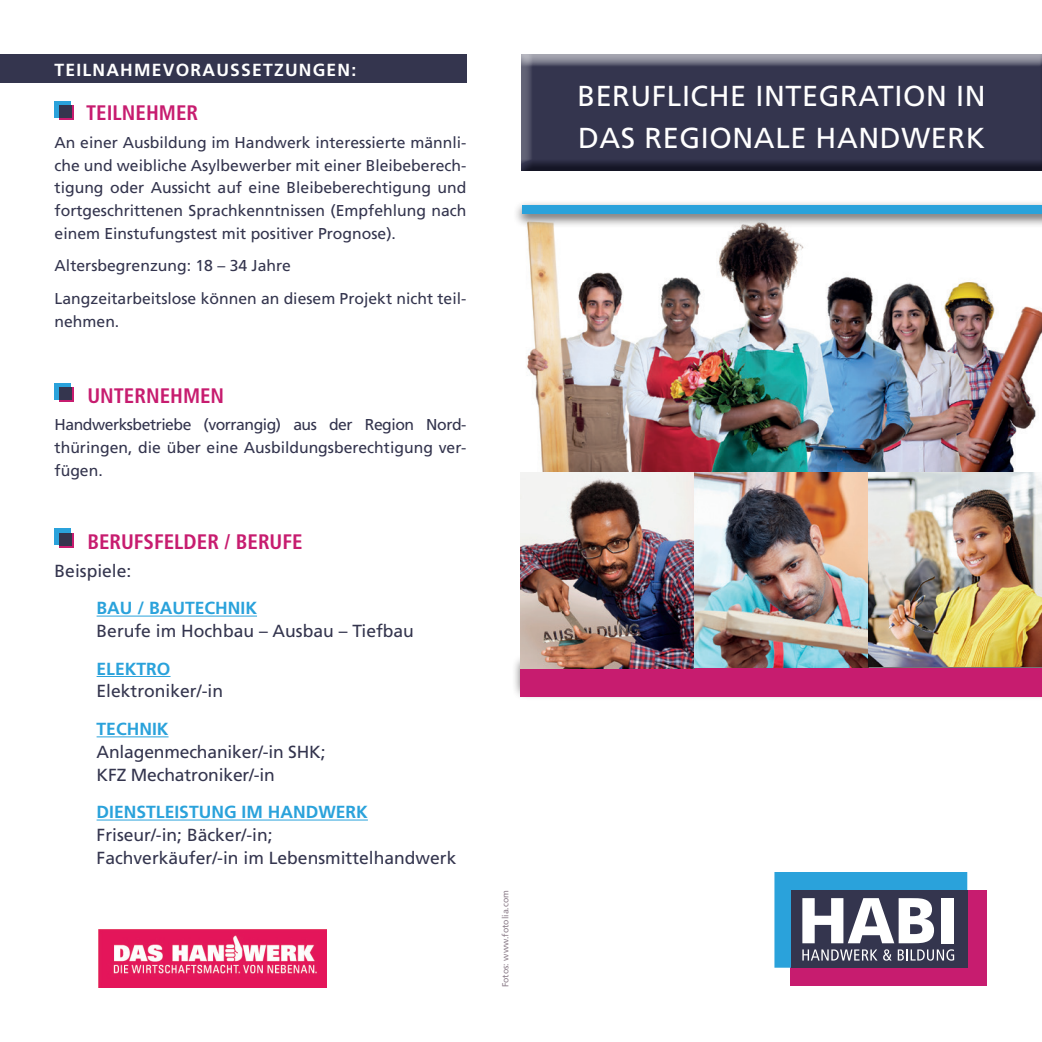
<style>
.page{position:relative;width:1042px;height:1042px;background:#fff}
.page>*{position:absolute;margin:0;border:0;box-sizing:border-box;transform-origin:0 0}
.t1{font:28.88px/42px "Frutiger";letter-spacing:.02em;color:#fff}
.t2{font:700 condensed 21px "Frutiger LT Std";color:#c71c6f}
.t3{font:17.5px/22.8px "Frutiger";color:#34354e}
.t4{font:700 17.5px "Frutiger";color:#2aa2db}
.t5{font:700 17.5px "Frutiger";letter-spacing:.07em;color:#fff}
.t6{font:15.75px/22.8px "Frutiger";color:#34354e;text-align:justify}
.t7{font:8.75px "Frutiger";color:#8e808c}
</style>
<div class="page">
<img style="left:521px;top:228px;width:521px;height:425px">
<div style="left:518px;top:55px;width:524px;height:119px;background:#34354e;opacity:.75"></div>
<img style="left:98px;top:929px;width:228px;height:58px">
<div style="left:791px;top:890px;width:196px;height:96px;background:#c71c6f"></div>
<svg style="left:774px;top:872px;width:193px;height:95px;background:#6786a1"></svg>
<div style="left:0;top:55px;width:466px;height:28px;background:#34354e"></div>
<hr style="left:97px;top:615px;width:160px;height:1px;background:#2aa2db">
<hr style="left:97px;top:676px;width:73px;height:1px;background:#2aa2db">
<hr style="left:97px;top:736px;width:72px;height:1px;background:#2aa2db">
<hr style="left:97px;top:819px;width:271px;height:1px;background:#2aa2db">
<div style="left:55px;top:101px;width:16px;height:16px;background:#2aa2db"></div>
<svg style="left:59px;top:105px;width:15px;height:15px"></svg>
<div style="left:59px;top:105px;width:12px;height:12px;background:#34354e"></div>
<div style="left:55px;top:383px;width:16px;height:16px;background:#2aa2db"></div>
<svg style="left:59px;top:387px;width:15px;height:15px"></svg>
<div style="left:59px;top:387px;width:12px;height:12px;background:#34354e"></div>
<div style="left:55px;top:529px;width:16px;height:16px;background:#2aa2db"></div>
<svg style="left:59px;top:533px;width:15px;height:15px"></svg>
<div style="left:59px;top:533px;width:12px;height:12px;background:#34354e"></div>
<div style="left:511px;top:653px;width:531px;height:48px;background:#231f20;opacity:.74"></div>
<div style="left:521px;top:668px;width:521px;height:28px;background:#c71c6f"></div>
<div style="left:513px;top:200px;width:529px;height:28px;background:#231f20;opacity:.74"></div>
<div style="left:522px;top:205px;width:520px;height:8px;background:#2aa2db"></div>
<p class="t5" style="left:55px;top:59px;width:303px">TEILNAHMEVORAUSSETZUNGEN:</p>
<h2 class="t2" style="left:86px;top:100px;width:113px">TEILNEHMER</h2>
<p class="t6" style="left:55px;top:131px;width:413px">An einer Ausbildung im Handwerk interessierte männli&shy;che und weibliche Asylbewerber mit einer Bleibeberech&shy;tigung oder Aussicht auf eine Bleibeberechtigung und fortgeschrittenen Sprachkenntnissen (Empfehlung nach einem Einstufungstest mit positiver Prognose).</p>
<p class="t6" style="left:55px;top:249px;width:413px;line-height:32.7px">Altersbegrenzung: 18 – 34 Jahre<br>Langzeitarbeitslose können an diesem Projekt nicht teil-</p>
<p class="t6" style="left:55px;top:310px;width:66px">nehmen.</p>
<h2 class="t2" style="left:87px;top:383px;width:138px">UNTERNEHMEN</h2>
<p class="t6" style="left:55px;top:413px;width:413px">Handwerksbetriebe (vorrangig) aus der Region Nord&shy;thüringen, die über eine Ausbildungsberechtigung ver&shy;fügen.</p>
<h2 class="t2" style="left:87px;top:529px;width:217px">BERUFSFELDER / BERUFE</h2>
<p class="t3" style="left:55px;top:559px;width:78px">Beispiele:</p>
<p class="t4" style="left:97px;top:598px;width:162px">BAU / BAUTECHNIK</p>
<p class="t3" style="left:97px;top:619px;width:319px">Berufe im Hochbau – Ausbau – Tiefbau</p>
<p class="t4" style="left:97px;top:658px;width:75px">ELEKTRO</p>
<p class="t3" style="left:97px;top:680px;width:128px">Elektroniker/-in</p>
<p class="t4" style="left:97px;top:719px;width:73px">TECHNIK</p>
<p class="t3" style="left:97px;top:740px;width:231px">Anlagenmechaniker/-in SHK;<br>KFZ Mechatroniker/-in</p>
<p class="t4" style="left:97px;top:802px;width:273px">DIENSTLEISTUNG IM HANDWERK</p>
<p class="t3" style="left:97px;top:823px;width:361px">Friseur/-in; Bäcker/-in;<br>Fachverkäufer/-in im Lebensmittelhandwerk</p>
<p class="t7" style="left:500px;top:987px;width:99px;rotate:-90deg">Fotos: www.fotolia.com</p>
<h1 class="t1" style="left:577px;top:74px;width:410px">BERUFLICHE INTEGRATION IN<br>DAS REGIONALE HANDWERK</h1>
</div>
